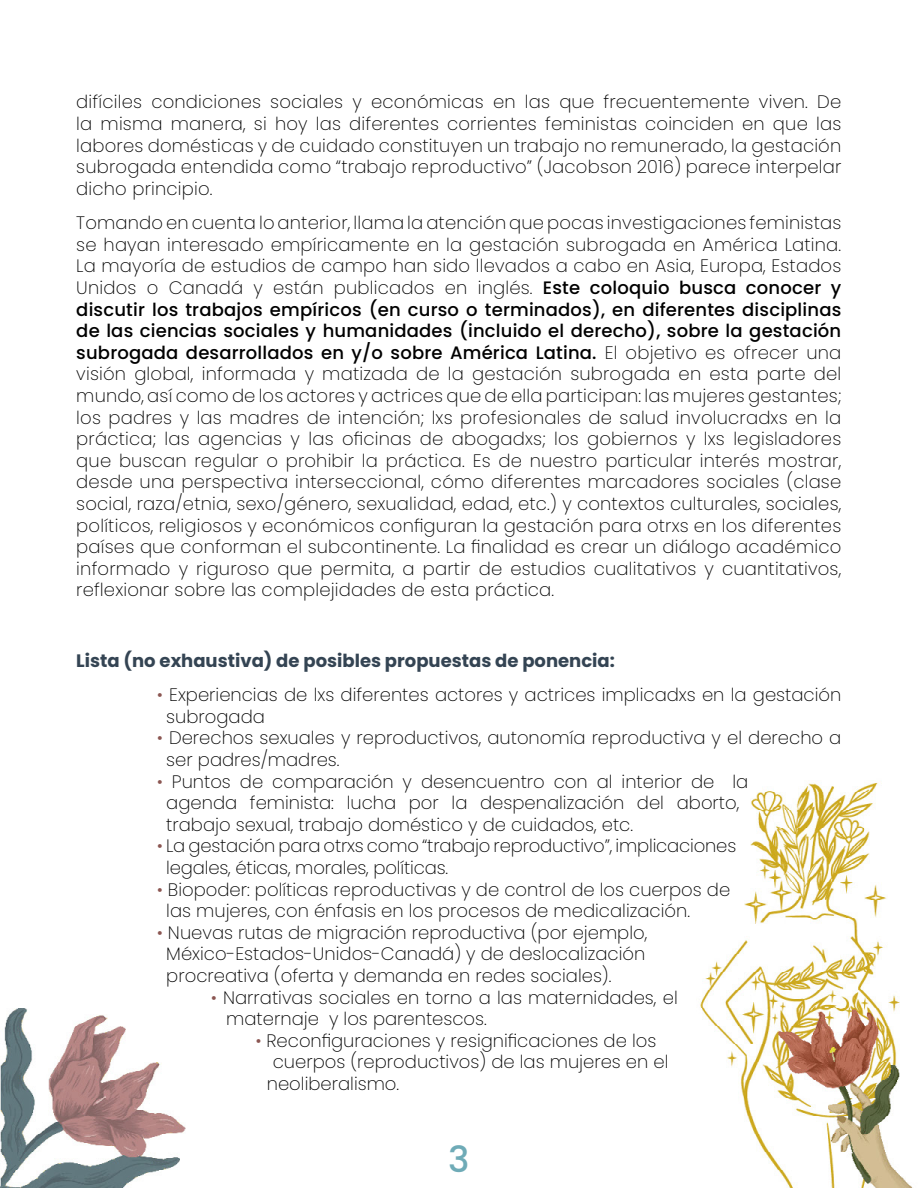
<style>
.page{position:relative;width:918px;height:1188px;background:#fff}
.page>*{position:absolute;margin:0;border:0;box-sizing:border-box;transform-origin:0 0}
.t1{font:500 36px "Poppins";color:#6fabb7}
.t2{font:200 18px/21.6px "Poppins";color:#000}
.t3{font:700 18px "Poppins";color:#344453}
.s1{font-weight:500}
.s2{color:#8b5652}
</style>
<div class="page">
<img style="left:0;top:780px;width:913px;height:408px">
<p class="t2" style="left:76px;top:91px;width:767px;text-align:justify">difíciles condiciones sociales y económicas en las que frecuentemente viven. De la misma manera, si hoy las diferentes corrientes feministas coinciden en que las labores domésticas y de cuidado constituyen un trabajo no remunerado, la gestación subrogada entendida como “trabajo reproductivo” (Jacobson 2016) parece interpelar dicho principio.</p>
<p class="t2" style="left:76px;top:212px;width:767px;text-align:justify">Tomando en cuenta lo anterior, llama la atención que pocas investigaciones feministas se hayan interesado empíricamente en la gestación subrogada en América Latina.<br>La mayoría de estudios de campo han sido llevados a cabo en Asia, Europa, Estados Unidos o Canadá y están publicados en inglés. <span class="s1">Este coloquio busca conocer y discutir los trabajos empíricos (en curso o terminados), en diferentes disciplinas de las ciencias sociales y humanidades (incluido el derecho), sobre la gestación subrogada desarrollados en y/o sobre América Latina.</span> El objetivo es ofrecer una visión global, informada y matizada de la gestación subrogada en esta parte del mundo, así como de los actores y actrices que de ella participan: las mujeres gestantes; los padres y las madres de intención; lxs profesionales de salud involucradxs en la práctica; las agencias y las oficinas de abogadxs; los gobiernos y lxs legisladores que buscan regular o prohibir la práctica. Es de nuestro particular interés mostrar, desde una perspectiva interseccional, cómo diferentes marcadores sociales (clase social, raza/etnia, sexo/género, sexualidad, edad, etc.) y contextos culturales, sociales, políticos, religiosos y económicos configuran la gestación para otrxs en los diferentes países que conforman el subcontinente. La finalidad es crear un diálogo académico informado y riguroso que permita, a partir de estudios cualitativos y cuantitativos, reflexionar sobre las complejidades de esta práctica.</p>
<p class="t3" style="left:76px;top:650px;width:540px">Lista (no exhaustiva) de posibles propuestas de ponencia:</p>
<p class="t2" style="left:166px;top:684px;width:677px;text-indent:-9px"><span class="s2">•</span> Experiencias de lxs diferentes actores y actrices implicadxs en la gestación subrogada</p>
<p class="t2" style="left:166px;top:727px;width:677px;text-indent:-9px"><span class="s2">•</span> Derechos sexuales y reproductivos, autonomía reproductiva y el derecho a ser padres/madres.</p>
<p class="t2" style="left:166px;top:771px;width:583px;text-indent:-9px"><span class="s2">•</span> Puntos de comparación y desencuentro con al interior de la agenda feminista: lucha por la despenalización del aborto, trabajo sexual, trabajo doméstico y de cuidados, etc.</p>
<p class="t2" style="left:166px;top:835px;width:572px;text-indent:-9px"><span class="s2">•</span> La gestación para otrxs como “trabajo reproductivo”, implicaciones legales, éticas, morales, políticas.</p>
<p class="t2" style="left:166px;top:879px;width:565px;text-indent:-9px"><span class="s2">•</span> Biopoder: políticas reproductivas y de control de los cuerpos de las mujeres, con énfasis en los procesos de medicalización.</p>
<p class="t2" style="left:166px;top:922px;width:483px;text-align:justify;text-indent:-9px"><span class="s2">•</span> Nuevas rutas de migración reproductiva (por ejemplo, México-Estados-Unidos-Canadá) y de deslocalización procreativa (oferta y demanda en redes sociales).</p>
<p class="t2" style="left:226px;top:987px;width:453px;text-indent:-15px"><span class="s2">•</span> Narrativas sociales en torno a las maternidades, el maternaje y los parentescos.</p>
<p class="t2" style="left:256px;top:1030px;width:402px"><span class="s2">•</span> Reconfiguraciones y resignificaciones de los</p>
<p class="t2" style="left:273px;top:1051px;width:397px">cuerpos (reproductivos) de las mujeres en el</p>
<p class="t2" style="left:267px;top:1073px;width:134px">neoliberalismo.</p>
<h1 class="t1" style="left:448px;top:1138px;width:23px">3</h1>
</div>
